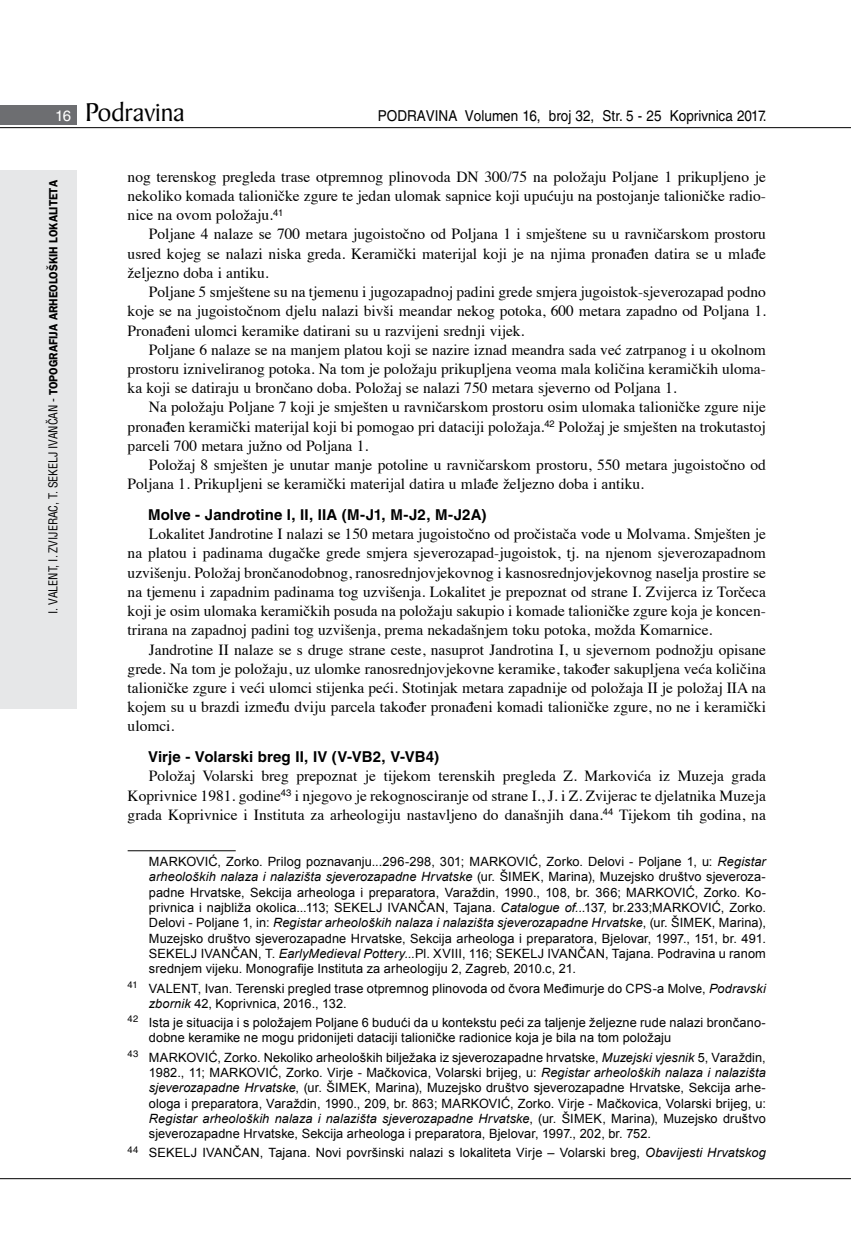
<style>
.page{position:relative;width:851px;height:1234px;background:#fff}
.page>*{position:absolute;margin:0;border:0;box-sizing:border-box;transform-origin:0 0}
.t1{font:27.6px "Baker Signet BT";color:#000}
.t2{font:15.45px/19.2px "Times";color:#000;text-align:justify}
.t3{font:700 15px "Helvetica LT Skin 29";letter-spacing:.005em;color:#000}
.t4{font:15px "Helvetica LT Skin 29";color:#000;scale:.9 1}
.t5{font:12.75px/15.3px "Arial";letter-spacing:.01em;color:#000;text-align:justify}
.t6{font:condensed 12px "Helvetica LT Skin 29";letter-spacing:-.005em;color:#000}
.s1{font-family:"Helvetica LT Skin 29";font-size:15px;color:#fff}
.s2{font-family:"ITC Franklin Gothic Skin 29";font-weight:600;font-stretch:normal}
.s3{font-style:italic}
</style>
<div class="page">
<div style="left:0;top:170px;width:77px;height:538px;background:#e6e7e8"></div>
<div style="left:0;top:105px;width:77px;height:19px;background:#6d6e71"></div>
<hr style="left:0;top:127px;width:850px;height:1px;background:#000">
<hr style="left:0;top:1177px;width:850px;height:1px;background:#000">
<hr style="left:128px;top:850px;width:108px;height:1px;background:#000">
<h1 class="t1" style="left:55px;top:95px;width:131px"><span class="s1">16</span> Podravina</h1>
<p class="t4" style="left:378px;top:107px;width:433px">PODRAVINA Volumen 16, broj 32, Str. 5 - 25 Koprivnica 2017.</p>
<p class="t6" style="left:46px;top:614px;width:435px;rotate:-90deg">I. VALENT, I. ZVIJERAC, T. SEKELJ IVANČAN - <span class="s2">TOPOGRAFIJA ARHEOLOŠKIH LOKALITETA</span></p>
<p class="t2" style="left:128px;top:166px;width:639px">nog terenskog pregleda trase otpremnog plinovoda DN 300/75 na položaju Poljane 1 prikupljeno je nekoliko komada talioničke zgure te jedan ulomak sapnice koji upućuju na postojanje talioničke radio&shy;nice na ovom položaju.<sup>41</sup></p>
<p class="t2" style="left:128px;top:223px;width:639px;text-indent:21px">Poljane 4 nalaze se 700 metara jugoistočno od Poljana 1 i smještene su u ravničarskom prostoru usred kojeg se nalazi niska greda. Keramički materijal koji je na njima pronađen datira se u mlađe željezno doba i antiku.</p>
<p class="t2" style="left:128px;top:281px;width:639px;text-indent:21px">Poljane 5 smještene su na tjemenu i jugozapadnoj padini grede smjera jugoistok-sjeverozapad podno koje se na jugoistočnom djelu nalazi bivši meandar nekog potoka, 600 metara zapadno od Poljana 1.<br>Pronađeni ulomci keramike datirani su u razvijeni srednji vijek.</p>
<p class="t2" style="left:128px;top:338px;width:639px;text-indent:21px">Poljane 6 nalaze se na manjem platou koji se nazire iznad meandra sada već zatrpanog i u okolnom prostoru izniveliranog potoka. Na tom je položaju prikupljena veoma mala količina keramičkih uloma&shy;ka koji se datiraju u brončano doba. Položaj se nalazi 750 metara sjeverno od Poljana 1.</p>
<p class="t2" style="left:128px;top:396px;width:639px;text-indent:21px">Na položaju Poljane 7 koji je smješten u ravničarskom prostoru osim ulomaka talioničke zgure nije pronađen keramički materijal koji bi pomogao pri dataciji položaja.<sup>42</sup> Položaj je smješten na trokutastoj parceli 700 metara južno od Poljana 1.</p>
<p class="t2" style="left:128px;top:454px;width:639px;text-indent:21px">Položaj 8 smješten je unutar manje potoline u ravničarskom prostoru, 550 metara jugoistočno od<br>Poljana 1. Prikupljeni se keramički materijal datira u mlađe željezno doba i antiku.</p>
<p class="t3" style="left:148px;top:505px;width:340px">Molve - Jandrotine I, II, IIA (M-J1, M-J2, M-J2A)</p>
<p class="t2" style="left:128px;top:523px;width:639px;text-indent:21px">Lokalitet Jandrotine I nalazi se 150 metara jugoistočno od pročistača vode u Molvama. Smješten je na platou i padinama dugačke grede smjera sjeverozapad-jugoistok, tj. na njenom sjeverozapadnom uzvišenju. Položaj brončanodobnog, ranosrednjovjekovnog i kasnosrednjovjekovnog naselja prostire se na tjemenu i zapadnim padinama tog uzvišenja. Lokalitet je prepoznat od strane I. Zvijerca iz Torčeca koji je osim ulomaka keramičkih posuda na položaju sakupio i komade talioničke zgure koja je koncen&shy;trirana na zapadnoj padini tog uzvišenja, prema nekadašnjem toku potoka, možda Komarnice.</p>
<p class="t2" style="left:128px;top:638px;width:639px;text-indent:21px">Jandrotine II nalaze se s druge strane ceste, nasuprot Jandrotina I, u sjevernom podnožju opisane grede. Na tom je položaju, uz ulomke ranosrednjovjekovne keramike, također sakupljena veća količina talioničke zgure i veći ulomci stijenka peći. Stotinjak metara zapadnije od položaja II je položaj IIA na kojem su u brazdi između dviju parcela također pronađeni komadi talioničke zgure, no ne i keramički ulomci.</p>
<p class="t3" style="left:148px;top:747px;width:292px">Virje - Volarski breg II, IV (V-VB2, V-VB4)</p>
<p class="t2" style="left:128px;top:765px;width:639px;text-indent:21px">Položaj Volarski breg prepoznat je tijekom terenskih pregleda Z. Markovića iz Muzeja grada Koprivnice 1981. godine<sup>43</sup> i njegovo je rekognosciranje od strane I., J. i Z. Zvijerac te djelatnika Muzeja grada Koprivnice i Instituta za arheologiju nastavljeno do današnjih dana.<sup>44</sup> Tijekom tih godina, na</p>
<p class="t5" style="left:149px;top:853px;width:618px">MARKOVIĆ, Zorko. Prilog poznavanju...296-298, 301; MARKOVIĆ, Zorko. Delovi - Poljane 1, u: <span class="s3">Registar arheoloških nalaza i nalazišta sjeverozapadne Hrvatske</span> (ur. ŠIMEK, Marina), Muzejsko društvo sjeveroza&shy;padne Hrvatske, Sekcija arheologa i preparatora, Varaždin, 1990., 108, br. 366; MARKOVIĆ, Zorko. Ko&shy;privnica i najbliža okolica...113; SEKELJ IVANČAN, Tajana. <span class="s3">Catalogue of...</span>137<span class="s3">,</span> br.233;MARKOVIĆ, Zorko.<br>Delovi - Poljane 1, in: <span class="s3">Registar arheoloških nalaza i nalazišta sjeverozapadne Hrvatske</span>, (ur. ŠIMEK, Marina), Muzejsko društvo sjeverozapadne Hrvatske, Sekcija arheologa i preparatora, Bjelovar, 1997., 151, br. 491.<br>SEKELJ IVANČAN, T. <span class="s3">EarlyMedieval Pottery...</span>Pl. XVIII, 116; SEKELJ IVANČAN, Tajana. Podravina u ranom srednjem vijeku. Monografije Instituta za arheologiju 2, Zagreb, 2010.c, 21.</p>
<p class="t5" style="left:149px;top:980px;width:618px;text-indent:-21px"><sup>41</sup> VALENT, Ivan. Terenski pregled trase otpremnog plinovoda od čvora Međimurje do CPS-a Molve, <span class="s3">Podravski zbornik</span> 42, Koprivnica, 2016., 132.</p>
<p class="t5" style="left:149px;top:1014px;width:618px;text-indent:-21px"><sup>42</sup> Ista je situacija i s položajem Poljane 6 budući da u kontekstu peći za taljenje željezne rude nalazi brončano&shy;dobne keramike ne mogu pridonijeti dataciji talioničke radionice koja je bila na tom položaju</p>
<p class="t5" style="left:149px;top:1049px;width:618px;text-indent:-21px"><sup>43</sup> MARKOVIĆ, Zorko. Nekoliko arheoloških bilježaka iz sjeverozapadne hrvatske, <span class="s3">Muzejski vjesnik</span> 5, Varaždin, 1982., 11; MARKOVIĆ, Zorko. Virje - Mačkovica, Volarski brijeg, u: <span class="s3">Registar arheoloških nalaza i nalazišta sjeverozapadne Hrvatske</span>, (ur. ŠIMEK, Marina), Muzejsko društvo sjeverozapadne Hrvatske, Sekcija arhe&shy;ologa i preparatora, Varaždin, 1990., 209, br. 863; MARKOVIĆ, Zorko. Virje - Mačkovica, Volarski brijeg, u:<br><span class="s3">Registar arheoloških nalaza i nalazišta sjeverozapadne Hrvatske</span>, (ur. ŠIMEK, Marina), Muzejsko društvo sjeverozapadne Hrvatske, Sekcija arheologa i preparatora, Bjelovar, 1997., 202, br. 752.</p>
<p class="t5" style="left:128px;top:1145px;width:639px"><sup>44</sup> SEKELJ IVANČAN, Tajana. Novi površinski nalazi s lokaliteta Virje – Volarski breg, <span class="s3">Obavijesti Hrvatskog</span></p>
</div>
